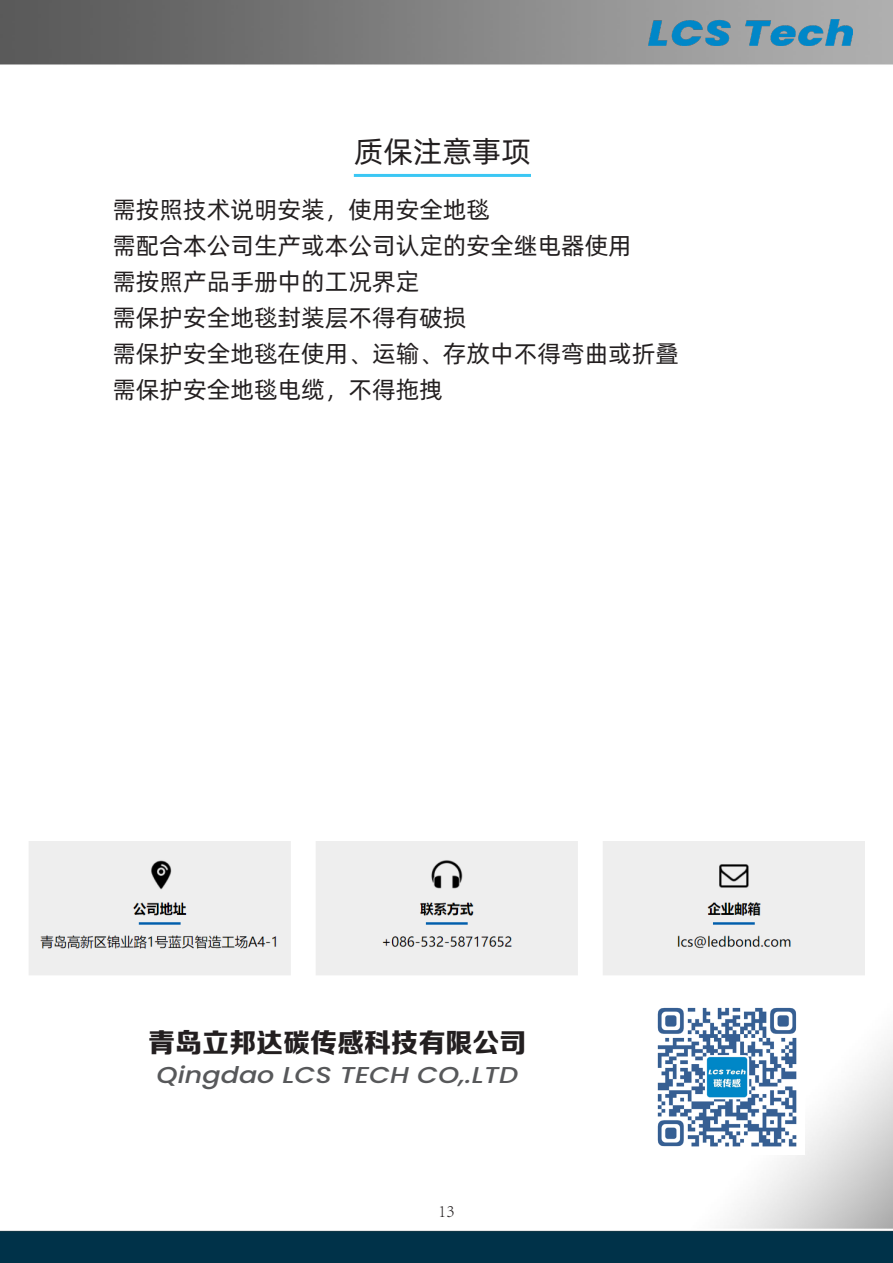
<style>
.page{position:relative;width:893px;height:1263px;background:#fff}
.page>*{position:absolute;margin:0;border:0;box-sizing:border-box;transform-origin:0 0}
.段落样式2{font:30px "Alibaba Pu Hui Ti";color:#231f20}
.t1{font:27px "FZZDHJW GB1 0";color:#231f20}
.正文{font:24px "Alibaba Pu Hui Ti";color:#231f20}
.t2{font:italic 500 22.95px "Poppins Latin";color:#57585a;scale:1.18 1}
.t3{font:300 18px "Adobe Song Std";color:#231f20}
</style>
<div class="page">
<img style="left:0;top:0;width:893px;height:1263px">
<img style="left:649px;top:19px;width:203px;height:27px">
<hr style="left:354px;top:174px;width:177px;height:3px;background:#3bc7f4">
<img style="left:29px;top:841px;width:835px;height:134px">
<img style="left:649px;top:999px;width:155px;height:156px">
<p class="段落样式2" style="left:354px;top:129px;width:179px">质保注意事项</p>
<p class="正文" style="left:112px;top:192px;width:379px">需按照技术说明安装，使用安全地毯</p>
<p class="正文" style="left:112px;top:228px;width:521px">需配合本公司生产或本公司认定的安全继电器使用</p>
<p class="正文" style="left:112px;top:264px;width:309px">需按照产品手册中的工况界定</p>
<p class="正文" style="left:112px;top:300px;width:356px">需保护安全地毯封装层不得有破损</p>
<p class="正文" style="left:112px;top:336px;width:568px">需保护安全地毯在使用、运输、存放中不得弯曲或折叠</p>
<p class="正文" style="left:112px;top:372px;width:332px">需保护安全地毯电缆，不得拖拽</p>
<p class="t1" style="left:148px;top:1028px;width:380px">青岛立邦达碳传感科技有限公司</p>
<p class="t2" style="left:156px;top:1060px;width:308px">Qingdao LCS TECH CO,.LTD</p>
<p class="t3" style="left:438px;top:1200px;width:18px">13</p>
</div>
